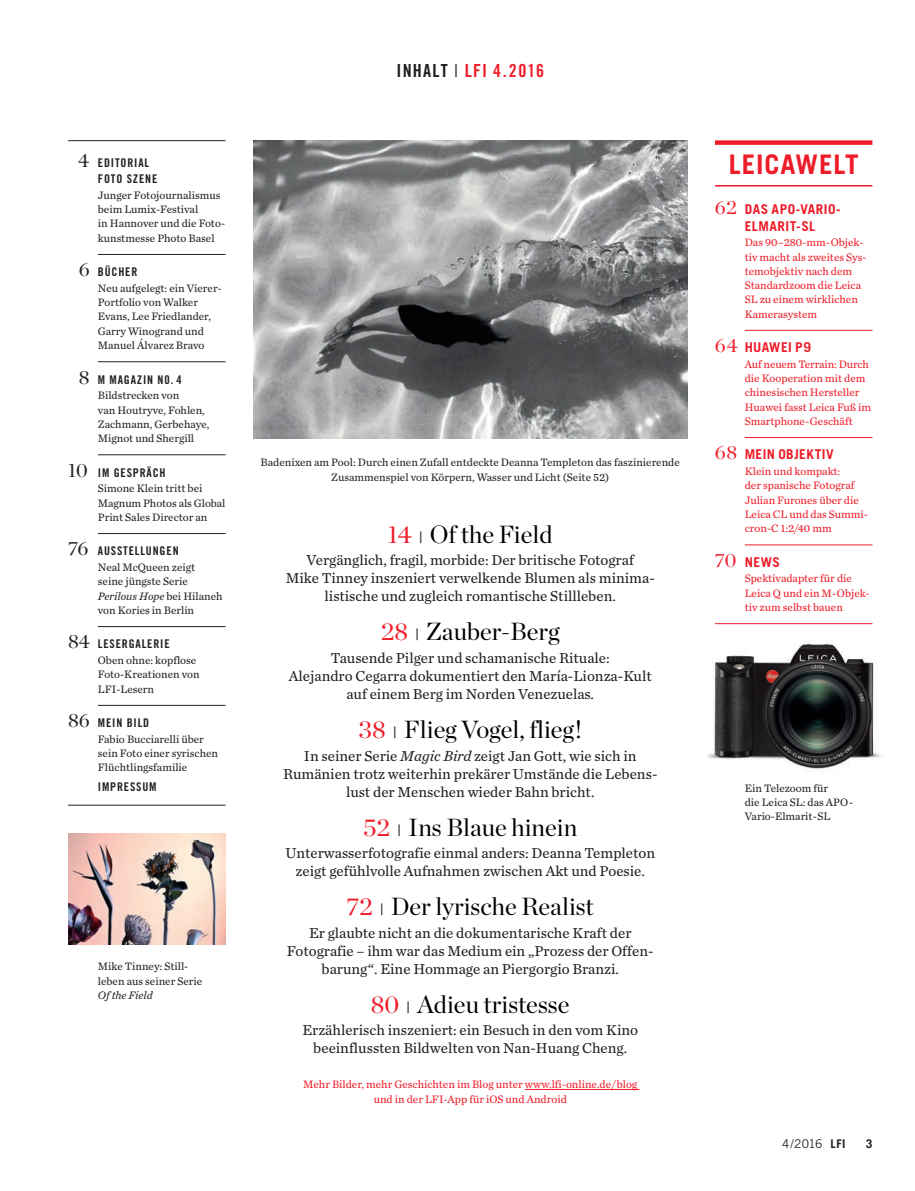
<style>
.page{position:relative;width:915px;height:1191px;background:#fff}
.page>*{position:absolute;margin:0;border:0;box-sizing:border-box;transform-origin:0 0}
.t1{font:700 27px "Trade Gothic";letter-spacing:.03em;color:#ee1c28}
.t2{font:24.75px "Chronicle Display";color:#000}
.t3{font:18px "Trade Gothic Bold Cond Twenty";letter-spacing:.07em;color:#ee1c28}
.t4{font:15px/18px "Chronicle Text G2";color:#231f20;text-align:center}
.t5{font:700 13.5px/16.5px "Trade Gothic";letter-spacing:.035em;color:#ee1c28;text-align:center}
.t6{font:12px/16.5px "Trade Gothic Bold Cond Twenty";letter-spacing:.07em;color:#231f20}
.t7{font:12px "Trade Gothic";color:#231f20}
.t8{font:700 12px "Trade Gothic";color:#231f20}
.t9{font:11.25px/14.2px "Chronicle Text G2";color:#231f20}
.t10{font:11.25px/14.2px "Chronicle Text G2";color:#ee1c28}
.t11{font:italic 11.25px "Chronicle Text G2";color:#231f20}
.s1{font-family:"Chronicle Display";font-size:19.5px;color:#fff}
.s2{font-family:"Chronicle Display";font-size:19.5px}
.s3{font-style:italic}
.s4{color:#231f20}
.s5{font-family:"Trade Gothic Cond Eighteen";color:#231f20}
.s6{color:#ee1c28}
.s7{font-family:"Trade Gothic Cond Eighteen";font-size:15.75px;color:#231f20}
.s8{font-family:"Chronicle Display";font-weight:400;font-size:19.5px}
.s9{font-weight:700}
</style>
<div class="page">
<img style="left:707px;top:643px;width:175px;height:127px">
<img style="left:68px;top:833px;width:157px;height:111px">
<hr style="left:524px;top:1089px;width:115px;height:1px;background:#ee1c28">
<hr style="left:744px;top:330px;width:128px;height:1px;background:#ee1c28">
<hr style="left:744px;top:437px;width:128px;height:1px;background:#ee1c28">
<hr style="left:744px;top:544px;width:128px;height:1px;background:#ee1c28">
<hr style="left:714px;top:623px;width:158px;height:1px;background:#ee1c28">
<div style="left:714px;top:140px;width:158px;height:5px;background:#ee1c28"></div>
<hr style="left:714px;top:185px;width:158px;height:1px;background:#ee1c28">
<hr style="left:68px;top:140px;width:157px;height:1px;background:#231f20">
<hr style="left:98px;top:254px;width:127px;height:1px;background:#231f20">
<hr style="left:98px;top:361px;width:127px;height:1px;background:#231f20">
<hr style="left:98px;top:454px;width:127px;height:1px;background:#231f20">
<hr style="left:98px;top:533px;width:127px;height:1px;background:#231f20">
<hr style="left:98px;top:626px;width:127px;height:1px;background:#231f20">
<hr style="left:98px;top:705px;width:127px;height:1px;background:#231f20">
<hr style="left:68px;top:804px;width:157px;height:1px;background:#231f20">
<img style="left:253px;top:140px;width:434px;height:298px">
<p class="t6" style="left:98px;top:154px;width:61px;text-indent:-30px"><span class="s1">0</span><span class="s2">4</span> EDITORIAL<br>FOTO SZENE</p>
<p class="t9" style="left:98px;top:187px;width:129px">Junger Fotojournalismus beim Lumix-Festival<br>in Hannover und die Foto&shy;kunstmesse Photo Basel</p>
<p class="t6" style="left:68px;top:264px;width:71px"><span class="s1">0</span><span class="s2">6</span> BÜCHER</p>
<p class="t9" style="left:98px;top:280px;width:125px">Neu aufgelegt: ein Vierer-<br>Portfolio von Walker<br>Evans, Lee Friedlander,<br>Garry Winogrand und<br>Manuel Álvarez Bravo</p>
<p class="t6" style="left:68px;top:371px;width:115px"><span class="s1">0</span><span class="s2">8</span> M MAGAZIN N0. 4</p>
<p class="t9" style="left:98px;top:388px;width:113px">Bildstrecken von<br>van Houtryve, Fohlen,<br>Zachmann, Gerbehaye,<br>Mignot und Shergill</p>
<p class="t6" style="left:68px;top:464px;width:99px"><span class="s2">10</span> IM GESPRÄCH</p>
<p class="t9" style="left:98px;top:481px;width:129px">Simone Klein tritt bei<br>Magnum Photos als Global<br>Print Sales Director an</p>
<p class="t6" style="left:68px;top:543px;width:112px"><span class="s2">76</span> AUSSTELLUNGEN</p>
<p class="t9" style="left:98px;top:559px;width:126px">Neal McQueen zeigt seine jüngste Serie<br><span class="s3">Perilous Hope</span> bei Hilaneh von Kories in Berlin</p>
<p class="t6" style="left:68px;top:636px;width:103px"><span class="s2">84</span> LESERGALERIE</p>
<p class="t9" style="left:98px;top:652px;width:103px">Oben ohne: kopflose<br>Foto-Kreationen von<br>LFI-Lesern</p>
<p class="t6" style="left:68px;top:714px;width:83px"><span class="s2">86</span> MEIN BILD</p>
<p class="t9" style="left:98px;top:731px;width:122px">Fabio Bucciarelli über sein Foto einer syrischen<br>Flüchtlingsfamilie</p>
<p class="t6" style="left:98px;top:778px;width:60px">IMPRESSUM</p>
<p class="t9" style="left:98px;top:958px;width:106px">Mike Tinney: Still&shy;leben aus seiner Serie</p>
<p class="t11" style="left:98px;top:986px;width:56px">Of the Field</p>
<h3 class="t3" style="left:396px;top:60px;width:149px"><span class="s4">INHALT</span> <span class="s5">|</span> LFI 4.2016</h3>
<p class="t9" style="left:260px;top:455px;width:420px;text-align:center">Badenixen am Pool: Durch einen Zufall entdeckte Deanna Templeton das faszinierende<br>Zusammenspiel von Körpern, Wasser und Licht (Seite 52)</p>
<h2 class="t2" style="left:387px;top:515px;width:166px"><span class="s6">14</span> <span class="s7">|</span> Of the Field</h2>
<h3 class="t4" style="left:285px;top:550px;width:370px">Vergänglich, fragil, morbide: Der britische Fotograf<br>Mike Tinney inszeniert verwelkende Blumen als minima&shy;listische und zugleich romantische Stillleben.</h3>
<h2 class="t2" style="left:381px;top:613px;width:180px"><span class="s6">28</span> <span class="s7">|</span> Zauber-Berg</h2>
<h3 class="t4" style="left:288px;top:648px;width:364px">Tausende Pilger und schamanische Rituale:<br>Alejandro Cegarra dokumentiert den María-Lionza-Kult auf einem Berg im Norden Venezuelas.</h3>
<h2 class="t2" style="left:358px;top:710px;width:225px"><span class="s6">38</span> <span class="s7">|</span> Flieg Vogel, flieg!</h2>
<h3 class="t4" style="left:283px;top:745px;width:376px">In seiner Serie <span class="s3">Magic Bird</span> zeigt Jan Gott, wie sich in<br>Rumänien trotz weiterhin prekärer Umstände die Lebens&shy;lust der Menschen wieder Bahn bricht.</h3>
<h2 class="t2" style="left:363px;top:808px;width:216px"><span class="s6">52</span> <span class="s7">|</span> Ins Blaue hinein</h2>
<h3 class="t4" style="left:285px;top:843px;width:371px">Unterwasserfotografie einmal anders: Deanna Templeton zeigt gefühlvolle Aufnahmen zwischen Akt und Poesie.</h3>
<h2 class="t2" style="left:346px;top:887px;width:249px"><span class="s6">72</span> <span class="s7">|</span> Der lyrische Realist</h2>
<h3 class="t4" style="left:287px;top:922px;width:368px">Er glaubte nicht an die dokumentarische Kraft der<br>Fotografie – ihm war das Medium ein „Prozess der Offen&shy;barung“. Eine Hommage an Piergorgio Branzi.</h3>
<h2 class="t2" style="left:371px;top:985px;width:200px"><span class="s6">80</span> <span class="s7">|</span> Adieu tristesse</h2>
<h3 class="t4" style="left:302px;top:1020px;width:337px">Erzählerisch inszeniert: ein Besuch in den vom Kino beeinflussten Bildwelten von Nan-Huang Cheng.</h3>
<p class="t10" style="left:303px;top:1076px;width:335px;text-align:center">Mehr Bilder, mehr Geschichten im Blog unter www.lfi-online.de/blog und in der LFI-App für iOS und Android</p>
<h1 class="t1" style="left:728px;top:148px;width:131px">LEICAWELT</h1>
<p class="t5" style="left:714px;top:201px;width:127px"><span class="s8">62</span> DAS APO-VARIO-<br>ELMARIT-SL</p>
<p class="t10" style="left:744px;top:235px;width:123px">Das 90–280-mm-Objek&shy;tiv macht als zweites Sys&shy;temobjektiv nach dem<br>Standardzoom die Leica<br>SL zu einem wirklichen<br>Kamerasystem</p>
<p class="t5" style="left:714px;top:339px;width:97px"><span class="s8">64</span> HUAWEI P9</p>
<p class="t10" style="left:744px;top:356px;width:128px">Auf neuem Terrain: Durch die Kooperation mit dem chinesischen Hersteller<br>Huawei fasst Leica Fuß im<br>Smartphone-Geschäft</p>
<p class="t5" style="left:714px;top:446px;width:120px"><span class="s8">68</span> MEIN OBJEKTIV</p>
<p class="t10" style="left:744px;top:463px;width:125px">Klein und kompakt:<br>der spanische Fotograf<br>Julian Furones über die<br>Leica CL und das Summi&shy;cron-C 1:2/40 mm</p>
<p class="t5" style="left:714px;top:553px;width:66px"><span class="s8">70</span> NEWS</p>
<p class="t10" style="left:744px;top:571px;width:126px">Spektivadapter für die<br>Leica Q und ein M-Objek&shy;tiv zum selbst bauen</p>
<p class="t9" style="left:744px;top:780px;width:110px">Ein Telezoom für<br>die Leica SL: das APO-<br>Vario-Elmarit-SL</p>
<p class="t7" style="left:781px;top:1136px;width:65px">4/2016 <span class="s9">LFI</span></p>
<p class="t8" style="left:865px;top:1136px;width:8px">3</p>
</div>
